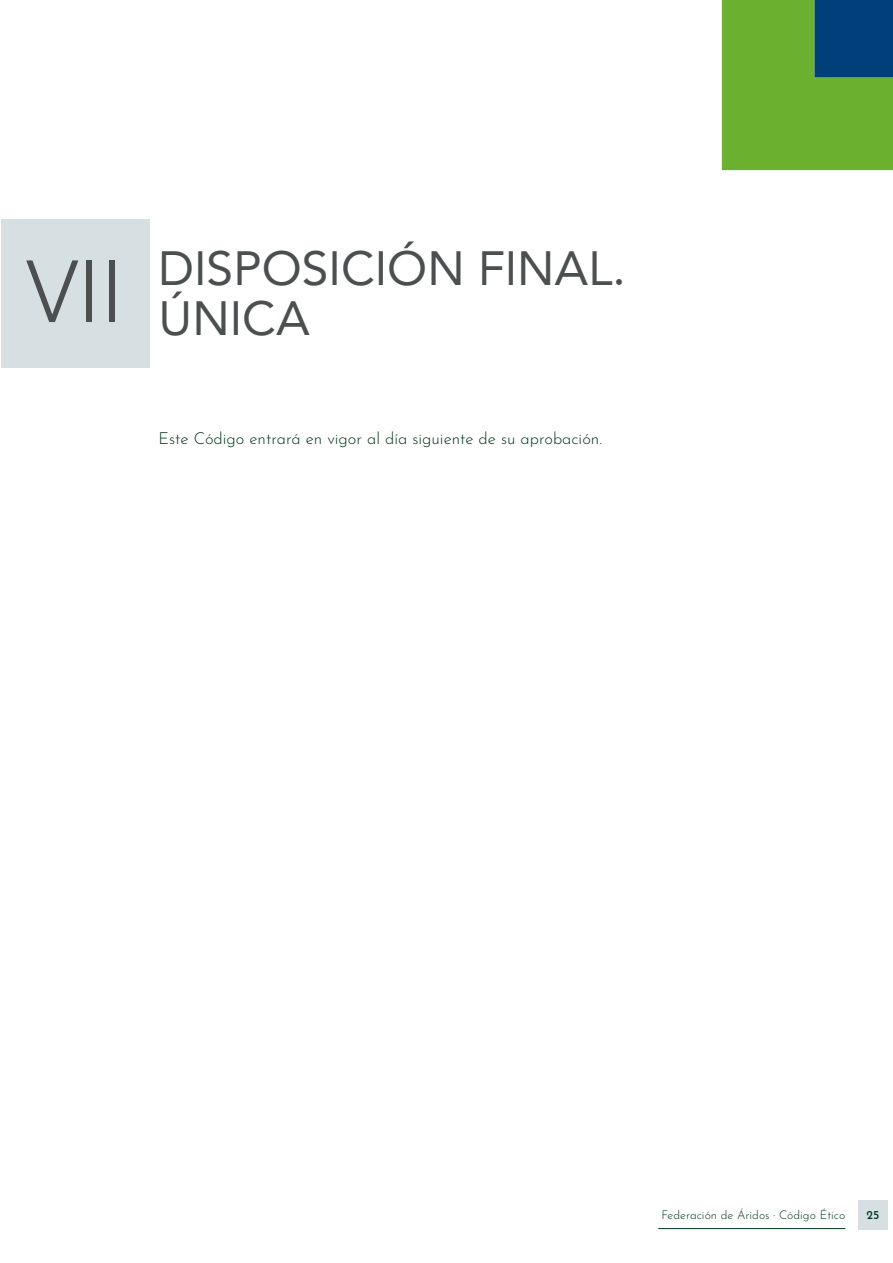
<style>
.page{position:relative;width:893px;height:1263px;background:#fff}
.page>*{position:absolute;margin:0;border:0;box-sizing:border-box;transform-origin:0 0}
.t1{font:300 87px "Avenir";color:#4c4f50}
.t2{font:48px "Avenir";color:#4c4f50}
.t3{font:300 16.5px "Josefin Sans";color:#00371b}
.t4{font:300 12px "Josefin Sans";color:#00371b}
.t5{font:500 12px "Josefin Sans";color:#00371b}
</style>
<div class="page">
<svg style="left:722px;top:0;width:171px;height:170px;background:#54983e"></svg>
<hr style="left:658px;top:1228px;width:187px;height:1px;background:#00371b">
<div style="left:858px;top:1200px;width:30px;height:29px;background:#d6dfe2"></div>
<div style="left:1px;top:219px;width:149px;height:149px;background:#d6dfe2"></div>
<p class="t1" style="left:27px;top:241px;width:98px">VII</p>
<p class="t2" style="left:159px;top:230px;width:469px">DISPOSICIÓN FINAL.</p>
<p class="t2" style="left:159px;top:279px;width:153px">ÚNICA</p>
<p class="t3" style="left:159px;top:425px;width:445px">Este Código entrará en vigor al día siguiente de su aprobación.</p>
<p class="t4" style="left:661px;top:1206px;width:185px">Federación de Áridos · Código Ético</p>
<p class="t5" style="left:866px;top:1205px;width:14px">25</p>
</div>
